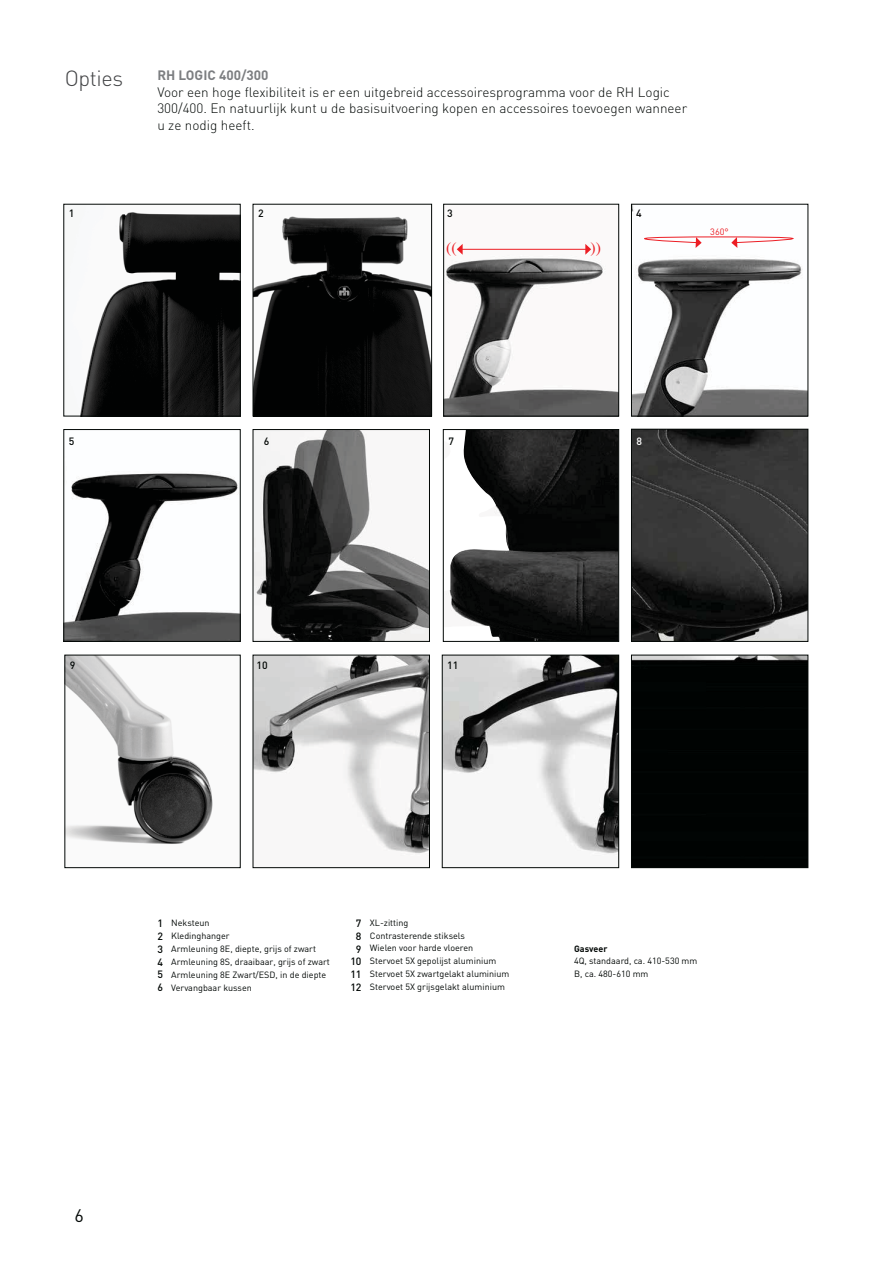
<style>
.page{position:relative;width:893px;height:1263px;background:#fff}
.page>*{position:absolute;margin:0;border:0;box-sizing:border-box;transform-origin:0 0}
.t1{font:300 21.75px "DIN";letter-spacing:-.02em;color:#414244}
.t2{font:18px "DIN";color:#030806}
.t3{font:15.75px "Times";color:#ec1d24}
.t4{font:300 13.5px/16.5px "DIN";color:#030806}
.t5{font:700 13.5px "DIN";color:#7c7e81}
.t6{font:500 10.5px/12.8px "DIN";color:#030806;text-align:justify}
.t7{font:500 10.5px "DIN";color:#010202}
.t8{font:500 10.5px "DIN";color:#fff}
.t9{font:9.15px "DIN";color:#ec1d24}
.t10{font:9px/12.8px "DIN";color:#030806}
.t11{font:700 9px "DIN";color:#030806}
</style>
<div class="page">
<img style="left:633px;top:209px;width:173px;height:205px">
<div style="left:631px;top:204px;width:177px;height:212px;border:1px solid #030806"></div>
<img style="left:446px;top:431px;width:171px;height:209px">
<div style="left:443px;top:429px;width:176px;height:213px;border:1px solid #030806"></div>
<img style="left:255px;top:431px;width:173px;height:209px">
<div style="left:253px;top:429px;width:177px;height:213px;border:1px solid #030806"></div>
<img style="left:80px;top:212px;width:158px;height:202px">
<div style="left:64px;top:204px;width:176px;height:212px;border:1px solid #030806"></div>
<img style="left:255px;top:216px;width:175px;height:198px">
<div style="left:253px;top:204px;width:179px;height:212px;border:1px solid #030806"></div>
<img style="left:66px;top:473px;width:172px;height:167px">
<div style="left:64px;top:429px;width:176px;height:213px;border:1px solid #030806"></div>
<img style="left:445px;top:248px;width:172px;height:166px">
<div style="left:443px;top:204px;width:176px;height:212px;border:1px solid #030806"></div>
<img style="left:633px;top:431px;width:173px;height:209px">
<div style="left:631px;top:429px;width:177px;height:213px;border:1px solid #030806"></div>
<img style="left:255px;top:657px;width:173px;height:199px">
<div style="left:253px;top:655px;width:177px;height:213px;border:1px solid #030806"></div>
<img style="left:444px;top:657px;width:173px;height:199px">
<div style="left:442px;top:655px;width:177px;height:213px;border:1px solid #030806"></div>
<div style="left:633px;top:657px;width:173px;height:209px;background:#000302"></div>
<div style="left:631px;top:655px;width:177px;height:213px;border:1px solid #030806"></div>
<img style="left:67px;top:657px;width:146px;height:187px">
<hr style="left:462px;top:249px;width:124px;height:1px;background:#ec1d24">
<svg style="left:457px;top:244px;width:6px;height:11px"></svg>
<svg style="left:565px;top:236px;width:244px;height:19px"></svg>
<h1 class="t1" style="left:65px;top:70px;width:60px">Opties</h1>
<p class="t6" style="left:69px;top:207px;width:7px">1</p>
<h3 class="t5" style="left:157px;top:71px;width:113px">RH LOGIC 400/300</h3>
<h3 class="t4" style="left:157px;top:85px;width:531px">Voor een hoge flexibiliteit is er een uitgebreid accessoiresprogramma voor de RH Logic<br>300/400. En natuurlijk kunt u de basisuitvoering kopen en accessoires toevoegen wanneer u ze nodig heeft.</h3>
<p class="t6" style="left:258px;top:207px;width:7px">2</p>
<p class="t6" style="left:447px;top:207px;width:7px">3</p>
<h3 class="t3" style="left:446px;top:242px;width:12px">((</h3>
<h3 class="t3" style="left:590px;top:242px;width:12px">))</h3>
<p class="t7" style="left:636px;top:207px;width:7px">4</p>
<p class="t9" style="left:710px;top:228px;width:20px">360°</p>
<p class="t6" style="left:69px;top:435px;width:7px">5</p>
<p class="t6" style="left:264px;top:435px;width:7px">6</p>
<p class="t6" style="left:449px;top:435px;width:7px">7</p>
<p class="t8" style="left:636px;top:436px;width:7px">8</p>
<p class="t6" style="left:70px;top:659px;width:7px">9</p>
<p class="t6" style="left:256px;top:659px;width:13px">10</p>
<p class="t6" style="left:447px;top:659px;width:13px">11</p>
<p class="t6" style="left:157px;top:917px;width:7px">1<br>2<br>3<br>4<br>5<br>6</p>
<p class="t10" style="left:171px;top:918px;width:160px">Neksteun<br>Kledinghanger<br>Armleuning 8E, diepte, grijs of zwart<br>Armleuning 8S, draaibaar, grijs of zwart<br>Armleuning 8E Zwart/ESD, in de diepte<br>Vervangbaar kussen</p>
<p class="t10" style="left:370px;top:917px;width:141px">XL-zitting<br>Contrasterende stiksels<br>Wielen voor harde vloeren<br>Stervoet 5X gepolijst aluminium<br>Stervoet 5X zwartgelakt aluminium<br>Stervoet 5X grijsgelakt aluminium</p>
<p class="t6" style="left:350px;top:917px;width:13px;text-align:center">7<br>8<br>9<br>10<br>11<br>12</p>
<p class="t11" style="left:574px;top:945px;width:35px">Gasveer</p>
<p class="t10" style="left:574px;top:956px;width:125px">4Q, standaard, ca. 410-530 mm<br>B, ca. 480-610 mm</p>
<h2 class="t2" style="left:74px;top:1209px;width:11px">6</h2>
</div>
